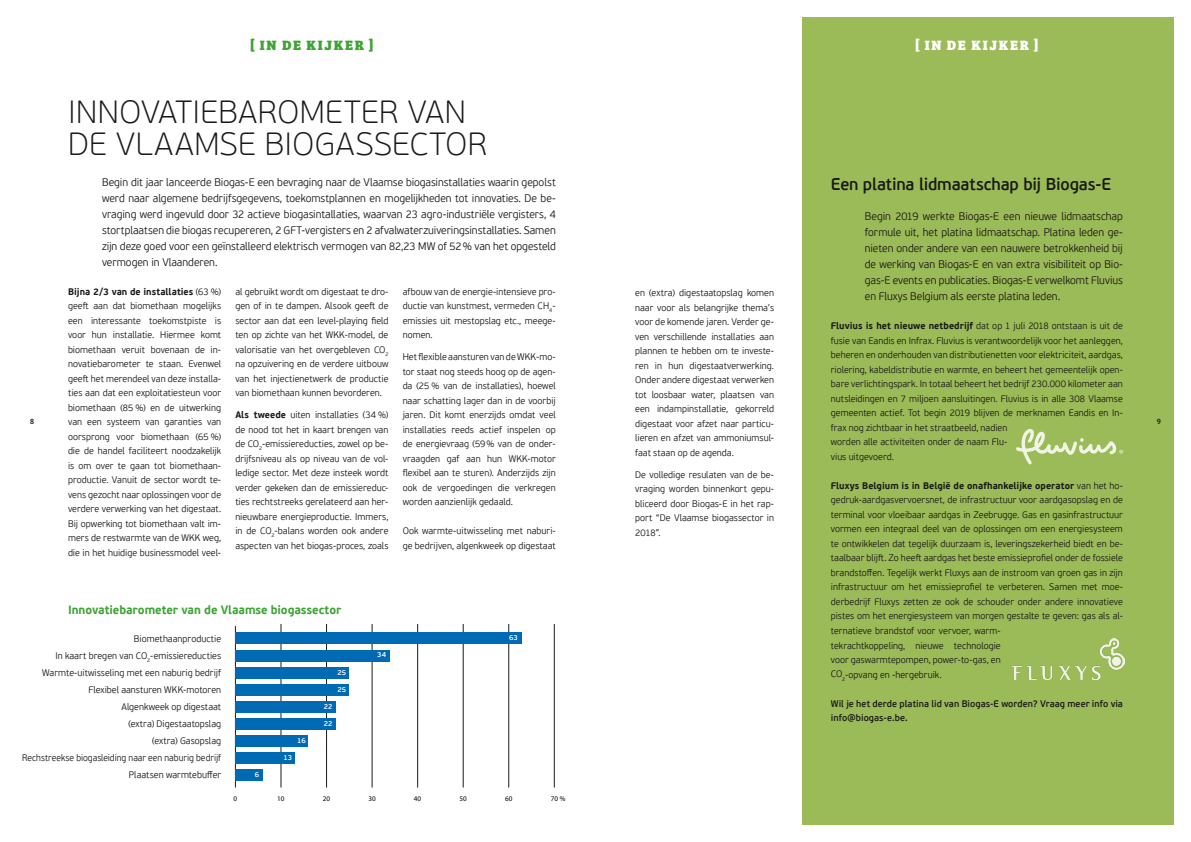
<style>
.page{position:relative;width:1191px;height:842px;background:#fff}
.page>*{position:absolute;margin:0;border:0;box-sizing:border-box;transform-origin:0 0}
.t1{font:100 32px/32px "PF Beau Sans Pro";letter-spacing:.015em;color:#1a1a18}
.t2{font:600 17px "PF Beau Sans Pro";letter-spacing:-.01em;color:#1a1a18;scale:.95 1}
.t3{font:14px "Bree Serif Eb";letter-spacing:.12em;color:#3da434}
.t4{font:14px "Bree Serif Eb";letter-spacing:.12em;color:#fff}
.t5{font:700 12px "PF Beau Sans Pro";letter-spacing:-.005em;color:#3da434;scale:.95 1}
.t6{font:300 11px/16px "PF Beau Sans Pro";letter-spacing:-.005em;color:#1a1a18;text-align:justify;scale:.95 1}
.t7{font:300 9.5px/14.5px "PF Beau Sans Pro";letter-spacing:.005em;color:#1a1a18;text-align:justify;scale:.95 1}
.t8{font:600 9.5px/14.5px "PF Beau Sans Pro";color:#1a1a18;scale:.95 1}
.t9{font:8px "Bree Serif";color:#1a1a18}
.t10{font:600 7.1px "PF Beau Sans Pro";color:#fff}
.t11{font:7.1px "Myriad Pro";color:#000}
.s1{font-weight:700}
</style>
<div class="page">
<div style="left:802px;top:17px;width:372px;height:808px;background:#9bbb58"></div>
<img style="left:1012px;top:639px;width:112px;height:40px">
<svg style="left:1016px;top:428px;width:107px;height:37px"></svg>
<hr style="left:281px;top:624px;width:1px;height:163px;background:#1a1a18">
<hr style="left:326px;top:624px;width:1px;height:163px;background:#1a1a18">
<hr style="left:372px;top:624px;width:1px;height:163px;background:#1a1a18">
<hr style="left:417px;top:624px;width:1px;height:163px;background:#1a1a18">
<hr style="left:463px;top:624px;width:1px;height:163px;background:#1a1a18">
<hr style="left:508px;top:624px;width:1px;height:163px;background:#1a1a18">
<hr style="left:554px;top:624px;width:1px;height:163px;background:#1a1a18">
<hr style="left:235px;top:626px;width:1px;height:161px;background:#1a1a18">
<div style="left:235px;top:769px;width:28px;height:11px;background:#006ab4"></div>
<div style="left:235px;top:752px;width:60px;height:11px;background:#006ab4"></div>
<div style="left:235px;top:735px;width:73px;height:11px;background:#006ab4"></div>
<div style="left:235px;top:718px;width:101px;height:11px;background:#006ab4"></div>
<div style="left:235px;top:701px;width:101px;height:11px;background:#006ab4"></div>
<div style="left:235px;top:684px;width:114px;height:11px;background:#006ab4"></div>
<div style="left:235px;top:667px;width:114px;height:11px;background:#006ab4"></div>
<div style="left:235px;top:650px;width:155px;height:11px;background:#006ab4"></div>
<div style="left:235px;top:633px;width:287px;height:11px;background:#006ab4"></div>
<h3 class="t3" style="left:250px;top:34px;width:125px">[ IN DE KIJKER ]</h3>
<h3 class="t4" style="left:915px;top:34px;width:125px">[ IN DE KIJKER ]</h3>
<h1 class="t1" style="left:68px;top:96px;width:420px">INNOVATIEBAROMETER VAN<br>DE VLAAMSE BIOGASSECTOR</h1>
<p class="t6" style="left:102px;top:174px;width:479px">Begin dit jaar lanceerde Biogas-E een bevraging naar de Vlaamse biogasinstallaties waarin gepolst werd naar algemene bedrijfsgegevens, toekomstplannen en mogelijkheden tot innovaties. De be&shy;vraging werd ingevuld door 32 actieve biogasintallaties, waarvan 23 agro-industriële vergisters, 4 stortplaatsen die biogas recupereren, 2 GFT-vergisters en 2 afvalwaterzuiveringsinstallaties. Samen zijn deze goed voor een geïnstalleerd elektrisch vermogen van 82,23 MW of 52% van het opgesteld vermogen in Vlaanderen.</p>
<p class="t7" style="left:68px;top:284px;width:163px"><span class="s1">Bijna 2/3 van de installaties</span> (63 %) geeft aan dat biomethaan mogelijks een interessante toekomstpiste is voor hun installatie. Hiermee komt biomethaan veruit bovenaan de in&shy;novatiebarometer te staan. Evenwel geeft het merendeel van deze installa&shy;ties aan dat een exploitatiesteun voor biomethaan (85 %) en de uitwerking van een systeem van garanties van oorsprong voor biomethaan (65 %) die de handel faciliteert noodzakelijk is om over te gaan tot biomethaan&shy;productie. Vanuit de sector wordt te&shy;vens gezocht naar oplossingen voor de verdere verwerking van het digestaat.<br>Bij opwerking tot biomethaan valt im&shy;mers de restwarmte van de WKK weg, die in het huidige businessmodel veel-</p>
<p class="t7" style="left:235px;top:284px;width:163px">al gebruikt wordt om digestaat te dro&shy;gen of in te dampen. Alsook geeft de sector aan dat een level-playing field ten op zichte van het WKK-model, de valorisatie van het overgebleven CO<sub>2 </sub>na opzuivering en de verdere uitbouw van het injectienetwerk de productie van biomethaan kunnen bevorderen.</p>
<h2 class="t2" style="left:831px;top:174px;width:297px">Een platina lidmaatschap bij Biogas-E</h2>
<p class="t6" style="left:865px;top:209px;width:273px">Begin 2019 werkte Biogas-E een nieuwe lidmaatschap formule uit, het platina lidmaatschap. Platina leden ge&shy;nieten onder andere van een nauwere betrokkenheid bij de werking van Biogas-E en van extra visibiliteit op Bio&shy;gas-E events en publicaties. Biogas-E verwelkomt Fluvius en Fluxys Belgium als eerste platina leden.</p>
<p class="t7" style="left:831px;top:319px;width:309px;text-align:left"><span class="s1">Fluvius is het nieuwe netbedrijf</span> dat op 1 juli 2018 ontstaan is uit de fusie van Eandis en Infrax. Fluvius is verantwoordelijk voor het aanleggen, beheren en onderhouden van distributienetten voor elektriciteit, aardgas, riolering, kabeldistributie en warmte, en beheert het gemeentelijk open&shy;bare verlichtingspark. In totaal beheert het bedrijf 230.000 kilometer aan nutsleidingen en 7 miljoen aansluitingen. Fluvius is in alle 308 Vlaamse gemeenten actief. Tot begin 2019 blijven de merknamen Eandis en In&shy;frax nog zichtbaar in het straatbeeld, nadien<br>worden alle activiteiten onder de naam Flu-<br>vius uitgevoerd.</p>
<p class="t7" style="left:831px;top:479px;width:309px;text-align:left"><span class="s1">Fluxys Belgium is in België de onafhankelijke operator</span> van het ho&shy;gedruk-aardgasvervoersnet, de infrastructuur voor aardgasopslag en de terminal voor vloeibaar aardgas in Zeebrugge. Gas en gasinfrastructuur vormen een integraal deel van de oplossingen om een energiesysteem te ontwikkelen dat tegelijk duurzaam is, leveringszekerheid biedt en be&shy;taalbaar blijft. Zo heeft aardgas het beste emissieprofiel onder de fossiele brandstoffen. Tegelijk werkt Fluxys aan de instroom van groen gas in zijn infrastructuur om het emissieprofiel te verbeteren. Samen met moe&shy;derbedrijf Fluxys zetten ze ook de schouder onder andere innovatieve pistes om het energiesysteem van morgen gestalte te geven: gas als al&shy;ternatieve brandstof voor vervoer, warm-<br>tekrachtkoppeling, nieuwe technologie<br>voor gaswarmtepompen, power-to-gas, en<br>CO<sub>2</sub>-opvang en -hergebruik.</p>
<p class="t8" style="left:831px;top:696px;width:309px">Wil je het derde platina lid van Biogas-E worden? Vraag meer info via info@biogas-e.be.</p>
<p class="t7" style="left:403px;top:284px;width:163px">afbouw van de energie-intensieve pro&shy;ductie van kunstmest, vermeden CH<sub>4</sub>- emissies uit mestopslag etc., meege&shy;nomen.</p>
<p class="t7" style="left:403px;top:350px;width:163px">Het flexible aansturen van de WKK-mo&shy;tor staat nog steeds hoog op de agen&shy;da (25 % van de installaties), hoewel naar schatting lager dan in de voorbij jaren. Dit komt enerzijds omdat veel installaties reeds actief inspelen op de energievraag (59% van de onder&shy;vraagden gaf aan hun WKK-motor flexibel aan te sturen). Anderzijds zijn ook de vergoedingen die verkregen worden aanzienlijk gedaald.</p>
<p class="t7" style="left:403px;top:524px;width:163px">Ook warmte-uitwisseling met naburi&shy;ge bedrijven, algenkweek op digestaat</p>
<p class="t7" style="left:635px;top:286px;width:148px">en (extra) digestaatopslag komen naar voor als belangrijke thema’s voor de komende jaren. Verder ge&shy;ven verschillende installaties aan plannen te hebben om te investe&shy;ren in hun digestaatverwerking.<br>Onder andere digestaat verwerken tot loosbaar water, plaatsen van een indampinstallatie, gekorreld digestaat voor afzet naar particu&shy;lieren en afzet van ammoniumsul&shy;faat staan op de agenda.</p>
<p class="t7" style="left:635px;top:467px;width:148px">De volledige resulaten van de be&shy;vraging worden binnenkort gepu&shy;bliceerd door Biogas-E in het rap&shy;port “De Vlaamse biogassector in 2018”.</p>
<p class="t7" style="left:235px;top:408px;width:163px"><span class="s1">Als tweede</span> uiten installaties (34 %) de nood tot het in kaart brengen van de CO<sub>2</sub>-emissiereducties, zowel op be&shy;drijfsniveau als op niveau van de vol&shy;ledige sector. Met deze insteek wordt verder gekeken dan de emissiereduc&shy;ties rechtstreeks gerelateerd aan her&shy;nieuwbare energieproductie. Immers, in de CO<sub>2</sub>-balans worden ook andere aspecten van het biogas-proces, zoals</p>
<p class="t9" style="left:30px;top:415px;width:5px">8</p>
<p class="t9" style="left:1157px;top:415px;width:6px">9</p>
<p class="t5" style="left:68px;top:602px;width:289px">Innovatiebarometer van de Vlaamse biogassector</p>
<p class="t7" style="left:22px;top:630px;width:211px;line-height:17px;text-align:right">Biomethaanproductie<br>In kaart bregen van CO<sub>2</sub>-emissiereducties<br>Warmte-uitwisseling met een naburig bedrijf<br>Flexibel aansturen WKK-motoren<br>Algenkweek op digestaat<br>(extra) Digestaatopslag<br>(extra) Gasopslag<br>Rechstreekse biogasleiding naar een naburig bedrijf<br>Plaatsen warmtebuffer</p>
<p class="t10" style="left:509px;top:634px;width:10px">63</p>
<p class="t10" style="left:377px;top:651px;width:10px">34</p>
<p class="t10" style="left:337px;top:668px;width:10px">25</p>
<p class="t10" style="left:337px;top:685px;width:10px">25</p>
<p class="t10" style="left:324px;top:702px;width:10px">22</p>
<p class="t10" style="left:324px;top:719px;width:10px">22</p>
<p class="t10" style="left:297px;top:736px;width:10px">16</p>
<p class="t10" style="left:283px;top:753px;width:10px">13</p>
<p class="t10" style="left:255px;top:770px;width:6px">6</p>
<p class="t11" style="left:234px;top:794px;width:5px">0</p>
<p class="t11" style="left:277px;top:794px;width:9px">10</p>
<p class="t11" style="left:323px;top:794px;width:9px">20</p>
<p class="t11" style="left:368px;top:794px;width:9px">30</p>
<p class="t11" style="left:414px;top:794px;width:9px">40</p>
<p class="t11" style="left:459px;top:794px;width:9px">50</p>
<p class="t11" style="left:505px;top:794px;width:9px">60</p>
<p class="t11" style="left:551px;top:794px;width:16px">70 %</p>
</div>
